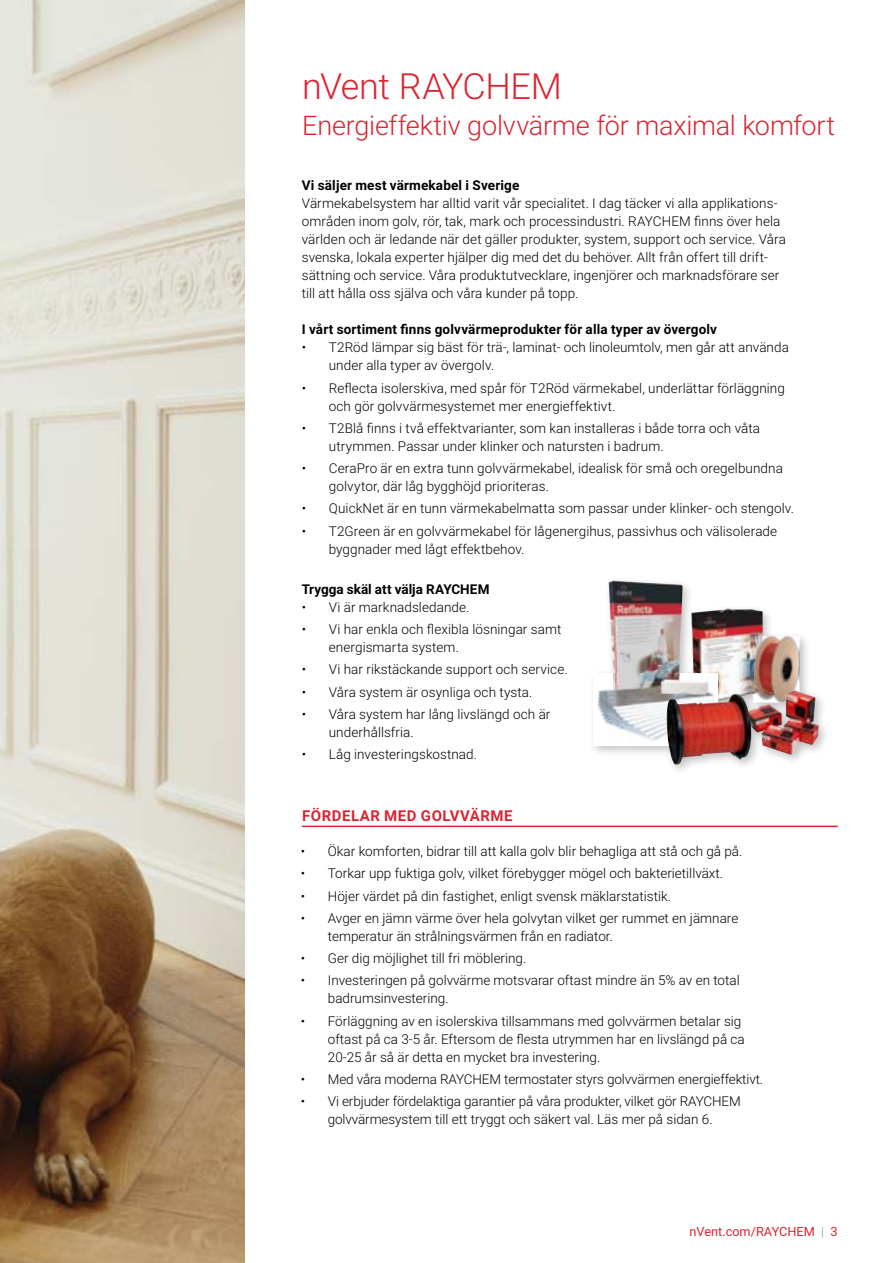
<style>
.page{position:relative;width:893px;height:1263px;background:#fff}
.page>*{position:absolute;margin:0;border:0;box-sizing:border-box;transform-origin:0 0}
.t1{font:300 36px "Roboto";letter-spacing:-.015em;color:#d92632}
.t2{font:300 27px "Roboto";letter-spacing:-.01em;color:#d92632}
.t3{font:700 15px "Roboto";letter-spacing:.035em;color:#d92632}
.t4{font:300 13.5px/18px "Roboto";color:#000}
.t5{font:700 13.5px "Roboto";letter-spacing:.01em;color:#000}
.t6{font:12.75px "Roboto";color:#d92632}
.s1{font-weight:300;color:#878f98}
</style>
<div class="page">
<img style="left:0;top:0;width:244px;height:1263px">
<hr style="left:302px;top:826px;width:536px;height:1px;background:#d92632">
<div style="left:588px;top:576px;width:242px;height:200px;background:#000;opacity:.25"></div>
<img style="left:691px;top:609px;width:36px;height:85px">
<img style="left:753px;top:636px;width:1px;height:54px">
<img style="left:754px;top:636px;width:46px;height:54px">
<img style="left:744px;top:690px;width:75px;height:65px">
<img style="left:609px;top:581px;width:73px;height:92px">
<img style="left:593px;top:673px;width:23px;height:73px">
<img style="left:679px;top:673px;width:39px;height:21px">
<img style="left:616px;top:699px;width:50px;height:47px">
<img style="left:613px;top:673px;width:66px;height:26px">
<img style="left:666px;top:694px;width:90px;height:71px">
<h1 class="t1" style="left:302px;top:61px;width:261px">nVent RAYCHEM</h1>
<h2 class="t2" style="left:302px;top:107px;width:534px">Energieffektiv golvvärme för maximal komfort</h2>
<p class="t5" style="left:302px;top:176px;width:219px">Vi säljer mest värmekabel i Sverige</p>
<p class="t4" style="left:302px;top:194px;width:486px">Värmekabelsystem har alltid varit vår specialitet. I dag täcker vi alla applikations&shy;områden inom golv, rör, tak, mark och processindustri. RAYCHEM finns över hela världen och är ledande när det gäller produkter, system, support och service. Våra svenska, lokala experter hjälper dig med det du behöver. Allt från offert till drift&shy;sättning och service. Våra produktutvecklare, ingenjörer och marknadsförare ser till att hålla oss själva och våra kunder på topp.</p>
<p class="t5" style="left:302px;top:320px;width:417px">I vårt sortiment finns golvvärmeprodukter för alla typer av övergolv</p>
<p class="t4" style="left:329px;top:338px;width:462px;text-indent:-27px">• T2Röd lämpar sig bäst för trä-, laminat- och linoleumtolv, men går att använda under alla typer av övergolv.</p>
<p class="t4" style="left:329px;top:378px;width:458px;text-indent:-27px">• Reflecta isolerskiva, med spår för T2Röd värmekabel, underlättar förläggning och gör golvvärmesystemet mer energieffektivt.</p>
<p class="t4" style="left:329px;top:419px;width:433px;text-indent:-27px">• T2Blå finns i två effektvarianter, som kan installeras i både torra och våta utrymmen. Passar under klinker och natursten i badrum.</p>
<p class="t4" style="left:329px;top:459px;width:456px;text-indent:-27px">• CeraPro är en extra tunn golvvärmekabel, idealisk för små och oregelbundna golvytor, där låg bygghöjd prioriteras.</p>
<p class="t4" style="left:302px;top:499px;width:494px">• QuickNet är en tunn värmekabelmatta som passar under klinker- och stengolv.</p>
<p class="t4" style="left:329px;top:521px;width:450px;text-indent:-27px">• T2Green är en golvvärmekabel för lågenergihus, passivhus och välisolerade byggnader med lågt effektbehov.</p>
<p class="t5" style="left:302px;top:580px;width:189px">Trygga skäl att välja RAYCHEM</p>
<p class="t4" style="left:302px;top:597px;width:169px">• Vi är marknadsledande.</p>
<p class="t4" style="left:329px;top:620px;width:234px;text-indent:-27px">• Vi har enkla och flexibla lösningar samt energismarta system.</p>
<p class="t4" style="left:302px;top:660px;width:267px">• Vi har rikstäckande support och service.</p>
<p class="t4" style="left:302px;top:682px;width:232px">• Våra system är osynliga och tysta.</p>
<p class="t4" style="left:329px;top:704px;width:223px;text-indent:-27px">• Våra system har lång livslängd och är underhållsfria.</p>
<p class="t4" style="left:302px;top:745px;width:177px">• Låg investeringskostnad.</p>
<p class="t3" style="left:302px;top:805px;width:212px">FÖRDELAR MED GOLVVÄRME</p>
<p class="t4" style="left:301px;top:842px;width:443px">• Ökar komforten, bidrar till att kalla golv blir behagliga att stå och gå på.</p>
<p class="t4" style="left:301px;top:864px;width:424px">• Torkar upp fuktiga golv, vilket förebygger mögel och bakterietillväxt.</p>
<p class="t4" style="left:301px;top:886px;width:372px">• Höjer värdet på din fastighet, enligt svensk mäklarstatistik.</p>
<p class="t4" style="left:328px;top:908px;width:412px;text-indent:-27px">• Avger en jämn värme över hela golvytan vilket ger rummet en jämnare temperatur än strålningsvärmen från en radiator.</p>
<p class="t4" style="left:301px;top:949px;width:227px">• Ger dig möjlighet till fri möblering.</p>
<p class="t4" style="left:328px;top:971px;width:413px;text-indent:-27px">• Investeringen på golvvärme motsvarar oftast mindre än 5% av en total badrumsinvestering.</p>
<p class="t4" style="left:328px;top:1011px;width:418px;text-indent:-27px">• Förläggning av en isolerskiva tillsammans med golvvärmen betalar sig oftast på ca 3-5 år. Eftersom de flesta utrymmen har en livslängd på ca<br>20-25 år så är detta en mycket bra investering.</p>
<p class="t4" style="left:301px;top:1069px;width:464px">• Med våra moderna RAYCHEM termostater styrs golvvärmen energieffektivt.</p>
<p class="t4" style="left:301px;top:1092px;width:441px;text-align:center">• Vi erbjuder fördelaktiga garantier på våra produkter, vilket gör RAYCHEM golvvärmesystem till ett tryggt och säkert val. Läs mer på sidan 6.</p>
<p class="t6" style="left:689px;top:1223px;width:150px">nVent.com/RAYCHEM <span class="s1">|</span> 3</p>
</div>
